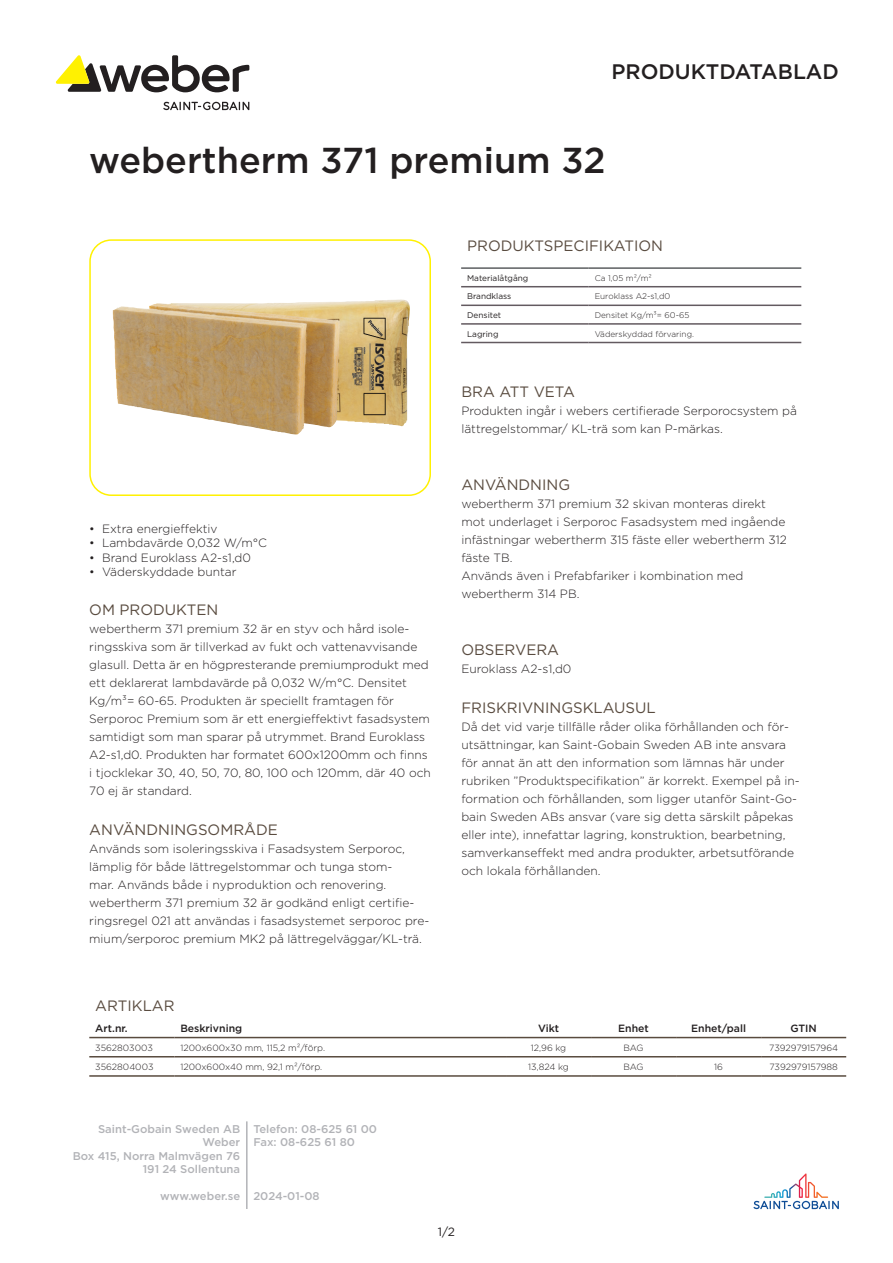
<style>
.page{position:relative;width:893px;height:1263px;background:#fff}
.page>*{position:absolute;margin:0;border:0;box-sizing:border-box;transform-origin:0 0}
.Header_Name{font:500 36px "Gotham";color:#231f20}
.t1{font:500 21px "Gotham";color:#231f20}
.Longname{font:15px "Gotham";color:#594b3f}
.header_1{font:15px "Gotham";color:#594b3f}
.column_header_1_colu{font:15px "Gotham";color:#594b3f}
.Shortname{font:300 12px/18px "Gotham";color:#231f20}
.t2{font:12px "Gotham";color:#231f20}
.t3{font:500 11.25px/13.5px "Gotham";color:#b2b3b7}
.column_header_2_colu{font:500 10.5px "Gotham";color:#231f20}
.column_2{font:300 9px "Gotham";color:#231f20}
.column_6{font:300 9px "Gotham";letter-spacing:-.01em;color:#231f20}
.column_1{font:300 9px "Gotham";color:#231f20}
.column_3{font:300 9px "Gotham";color:#231f20}
.column_4{font:300 9px "Gotham";letter-spacing:-.025em;color:#231f20}
.column_5{font:300 9px "Gotham";color:#231f20}
.column_2-2{font:300 8.25px "Gotham";color:#231f20}
.column_1-2{font:8.25px "Gotham";color:#231f20}
</style>
<div class="page">
<svg style="left:753px;top:1173px;width:86px;height:36px"></svg>
<svg style="left:163px;top:102px;width:86px;height:8px"></svg>
<svg style="left:55px;top:55px;width:194px;height:37px"></svg>
<hr style="left:246px;top:1121px;width:2px;height:88px;background:#b2b3b7">
<hr style="left:89px;top:1037px;width:85px;height:1px;background:#594b3f">
<hr style="left:174px;top:1037px;width:332px;height:1px;background:#594b3f">
<hr style="left:506px;top:1037px;width:85px;height:1px;background:#594b3f">
<hr style="left:591px;top:1037px;width:85px;height:1px;background:#594b3f">
<hr style="left:676px;top:1037px;width:85px;height:1px;background:#594b3f">
<hr style="left:761px;top:1037px;width:85px;height:1px;background:#594b3f">
<hr style="left:89px;top:1056px;width:85px;height:1px;background:#594b3f">
<hr style="left:174px;top:1056px;width:332px;height:1px;background:#594b3f">
<hr style="left:506px;top:1056px;width:85px;height:1px;background:#594b3f">
<hr style="left:591px;top:1056px;width:85px;height:1px;background:#594b3f">
<hr style="left:676px;top:1056px;width:85px;height:1px;background:#594b3f">
<hr style="left:761px;top:1056px;width:85px;height:1px;background:#594b3f">
<hr style="left:89px;top:1075px;width:85px;height:2px;background:#594b3f">
<hr style="left:174px;top:1075px;width:332px;height:2px;background:#594b3f">
<hr style="left:506px;top:1075px;width:85px;height:2px;background:#594b3f">
<hr style="left:591px;top:1075px;width:85px;height:2px;background:#594b3f">
<hr style="left:676px;top:1075px;width:85px;height:2px;background:#594b3f">
<hr style="left:761px;top:1075px;width:85px;height:2px;background:#594b3f">
<div style="left:89px;top:239px;width:342px;height:257px;border:2px solid #fff101;border-radius:21px"></div>
<hr style="left:461px;top:267px;width:128px;height:2px;background:#5c5f61">
<hr style="left:589px;top:267px;width:212px;height:2px;background:#5c5f61">
<hr style="left:461px;top:286px;width:128px;height:1px;background:#635a60">
<hr style="left:589px;top:286px;width:212px;height:1px;background:#635a60">
<hr style="left:461px;top:305px;width:128px;height:1px;background:#635a60">
<hr style="left:589px;top:305px;width:212px;height:1px;background:#635a60">
<hr style="left:461px;top:323px;width:128px;height:2px;background:#635a60">
<hr style="left:461px;top:342px;width:128px;height:1px;background:#635a60">
<hr style="left:589px;top:323px;width:212px;height:2px;background:#635a60">
<hr style="left:589px;top:342px;width:212px;height:1px;background:#635a60">
<img style="left:113px;top:299px;width:297px;height:135px">
<h2 class="t1" style="left:611px;top:58px;width:229px">PRODUKTDATABLAD</h2>
<p class="Header_Name" style="left:89px;top:137px;width:518px">webertherm 371 premium 32</p>
<p class="header_1" style="left:467px;top:236px;width:197px">PRODUKTSPECIFIKATION</p>
<p class="column_1-2" style="left:467px;top:272px;width:63px">Materialåtgång</p>
<p class="column_2-2" style="left:595px;top:273px;width:59px">Ca 1,05 m²/m²</p>
<p class="column_1-2" style="left:467px;top:291px;width:46px">Brandklass</p>
<p class="column_2-2" style="left:595px;top:291px;width:77px">Euroklass A2-s1,d0</p>
<p class="column_1-2" style="left:467px;top:310px;width:36px">Densitet</p>
<p class="column_2-2" style="left:595px;top:310px;width:96px">Densitet Kg/m³= 60-65</p>
<p class="column_1-2" style="left:467px;top:328px;width:33px">Lagring</p>
<p class="column_2-2" style="left:595px;top:328px;width:101px">Väderskyddad förvaring.</p>
<p class="Shortname" style="left:89px;top:519px;width:130px">• Extra energieffektiv</p>
<p class="Shortname" style="left:89px;top:534px;width:179px">• Lambdavärde 0,032 W/m°C</p>
<p class="Shortname" style="left:89px;top:548px;width:163px">• Brand Euroklass A2-s1,d0</p>
<p class="Shortname" style="left:89px;top:563px;width:149px">• Väderskyddade buntar</p>
<p class="Longname" style="left:89px;top:600px;width:131px">OM PRODUKTEN</p>
<p class="Shortname" style="left:89px;top:620px;width:343px">webertherm 371 premium 32 är en styv och hård isole&shy;ringsskiva som är tillverkad av fukt och vattenavvisande glasull. Detta är en högpresterande premiumprodukt med ett deklarerat lambdavärde på 0,032 W/m°C. Densitet Kg/m³= 60-65. Produkten är speciellt framtagen för Serporoc Premium som är ett energieffektivt fasadsystem samtidigt som man sparar på utrymmet. Brand Euroklass A2-s1,d0. Produkten har formatet 600x1200mm och finns i tjocklekar 30, 40, 50, 70, 80, 100 och 120mm, där 40 och 70 ej är standard.</p>
<p class="Longname" style="left:89px;top:820px;width:190px">ANVÄNDNINGSOMRÅDE</p>
<p class="Shortname" style="left:89px;top:839px;width:342px">Används som isoleringsskiva i Fasadsystem Serporoc, lämplig för både lättregelstommar och tunga stom-<br>mar. Används både i nyproduktion och renovering. webertherm 371 premium 32 är godkänd enligt certifie&shy;ringsregel 021 att användas i fasadsystemet serporoc pre&shy;mium/serporoc premium MK2 på lättregelväggar/KL-trä.</p>
<p class="Longname" style="left:461px;top:382px;width:115px">BRA ATT VETA</p>
<p class="Shortname" style="left:461px;top:401px;width:337px">Produkten ingår i webers certifierade Serporocsystem på lättregelstommar/ KL-trä som kan P-märkas.</p>
<p class="Longname" style="left:461px;top:475px;width:110px">ANVÄNDNING</p>
<p class="Shortname" style="left:461px;top:494px;width:327px">webertherm 371 premium 32 skivan monteras direkt mot underlaget i Serporoc Fasadsystem med ingående infästningar webertherm 315 fäste eller webertherm 312 fäste TB.<br>Används även i Prefabfariker i kombination med webertherm 314 PB.</p>
<p class="Longname" style="left:461px;top:640px;width:99px">OBSERVERA</p>
<p class="Shortname" style="left:461px;top:660px;width:112px">Euroklass A2-s1,d0</p>
<p class="Longname" style="left:461px;top:698px;width:196px">FRISKRIVNINGSKLAUSUL</p>
<p class="Shortname" style="left:461px;top:717px;width:340px">Då det vid varje tillfälle råder olika förhållanden och för&shy;utsättningar, kan Saint-Gobain Sweden AB inte ansvara för annat än att den information som lämnas här under rubriken ”Produktspecifikation” är korrekt. Exempel på in&shy;formation och förhållanden, som ligger utanför Saint-Go&shy;bain Sweden ABs ansvar (vare sig detta särskilt påpekas eller inte), innefattar lagring, konstruktion, bearbetning, samverkanseffekt med andra produkter, arbetsutförande och lokala förhållanden.</p>
<p class="column_header_1_colu" style="left:95px;top:996px;width:81px">ARTIKLAR</p>
<p class="column_header_2_colu" style="left:95px;top:1021px;width:34px">Art.nr.</p>
<p class="column_header_2_colu" style="left:180px;top:1021px;width:63px">Beskrivning</p>
<p class="column_header_2_colu" style="left:538px;top:1021px;width:22px">Vikt</p>
<p class="column_header_2_colu" style="left:618px;top:1021px;width:32px">Enhet</p>
<p class="column_header_2_colu" style="left:691px;top:1021px;width:56px">Enhet/pall</p>
<p class="column_header_2_colu" style="left:790px;top:1021px;width:28px">GTIN</p>
<p class="column_1" style="left:95px;top:1042px;width:59px">3562803003</p>
<p class="column_2" style="left:180px;top:1042px;width:146px">1200x600x30 mm, 115,2 m²/förp.</p>
<p class="column_3" style="left:531px;top:1042px;width:37px">12,96 kg</p>
<p class="column_4" style="left:623px;top:1042px;width:22px">BAG</p>
<p class="column_6" style="left:769px;top:1042px;width:70px">7392979157964</p>
<p class="column_1" style="left:95px;top:1061px;width:60px">3562804003</p>
<p class="column_2" style="left:180px;top:1061px;width:143px">1200x600x40 mm, 92,1 m²/förp.</p>
<p class="column_3" style="left:528px;top:1061px;width:42px">13,824 kg</p>
<p class="column_4" style="left:623px;top:1061px;width:22px">BAG</p>
<p class="column_5" style="left:714px;top:1061px;width:10px">16</p>
<p class="column_6" style="left:769px;top:1061px;width:70px">7392979157988</p>
<p class="t3" style="left:73px;top:1122px;width:169px;text-align:right">Saint-Gobain Sweden AB<br>Weber<br>Box 415, Norra Malmvägen 76<br>191 24 Sollentuna</p>
<p class="t3" style="left:160px;top:1189px;width:81px">www.weber.se</p>
<p class="t3" style="left:253px;top:1122px;width:125px">Telefon: 08-625 61 00<br>Fax: 08-625 61 80</p>
<p class="t3" style="left:253px;top:1189px;width:68px">2024-01-08</p>
<p class="t2" style="left:438px;top:1224px;width:19px">1/2</p>
</div>
